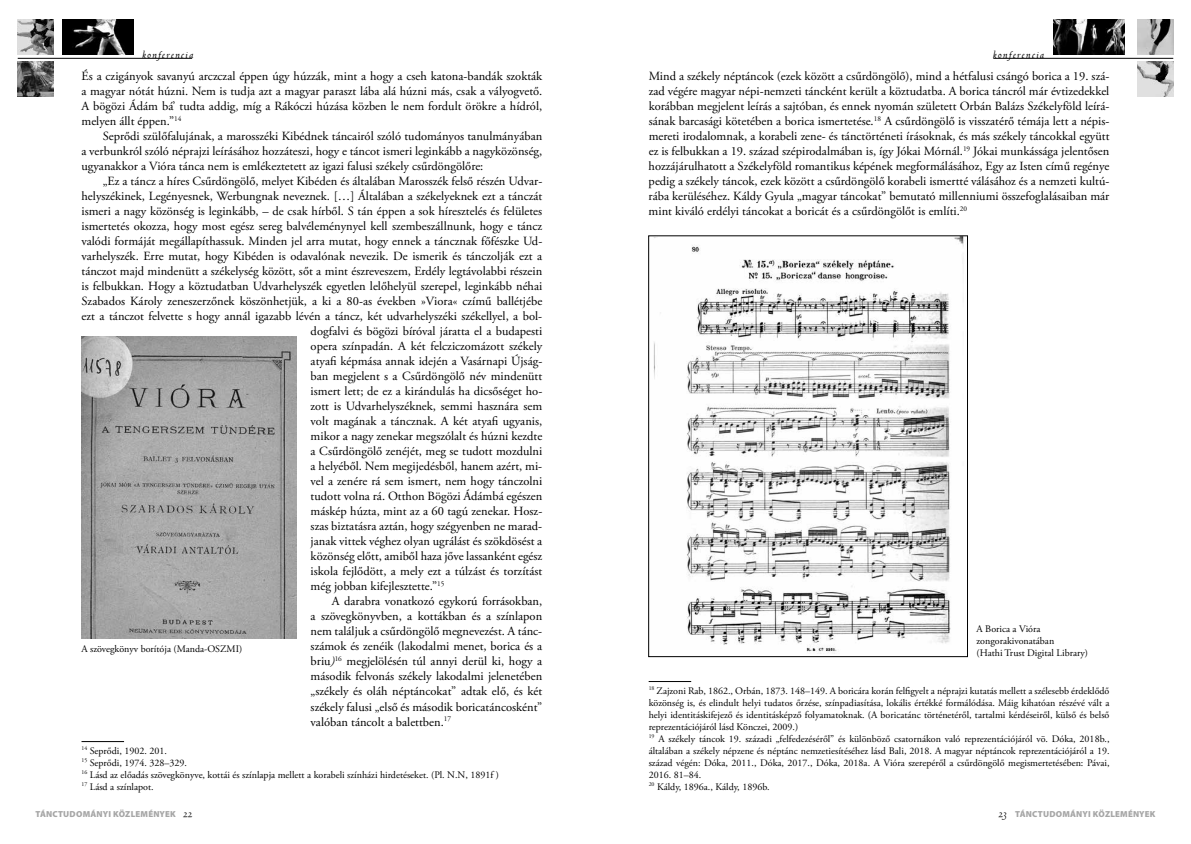
<style>
.page{position:relative;width:1191px;height:844px;background:#fff}
.page>*{position:absolute;margin:0;border:0;box-sizing:border-box;transform-origin:0 0}
.t1{font:12.5px/15px "Adobe Garamond Pro";color:#000;text-align:justify}
.t2{font:italic 11.25px "Venetian 301 Dm PFL";letter-spacing:.1em;color:#000}
.t3{font:10px/12px "Adobe Garamond Pro";color:#000}
.t4{font:900 8.75px "Myriad Pro";letter-spacing:.025em;color:#a6a6a6}
.s1{font-style:italic}
.s2{font-family:"Venetian 301 Dm PFL";font-weight:400;font-style:italic;font-size:11.25px;color:#000}
</style>
<div class="page">
<hr style="left:81px;top:741px;width:43px;height:1px;background:#000">
<hr style="left:648px;top:681px;width:43px;height:1px;background:#000">
<img style="left:81px;top:336px;width:215px;height:302px">
<img style="left:653px;top:237px;width:311px;height:417px">
<hr style="left:993px;top:58px;width:180px;height:1px;background:#000">
<img style="left:1053px;top:19px;width:71px;height:36px">
<img style="left:1137px;top:19px;width:36px;height:36px">
<img style="left:1137px;top:61px;width:36px;height:36px">
<hr style="left:18px;top:58px;width:174px;height:1px;background:#000">
<img style="left:18px;top:19px;width:35px;height:36px">
<img style="left:63px;top:19px;width:70px;height:36px">
<img style="left:18px;top:61px;width:35px;height:36px">
<p class="t2" style="left:142px;top:48px;width:53px">konferencia</p>
<p class="t2" style="left:993px;top:48px;width:53px">konferencia</p>
<p class="t1" style="left:81px;top:69px;width:462px">És a czigányok savanyú arczczal éppen úgy húzzák, mint a hogy a cseh katona-bandák szokták a magyar nótát húzni. Nem is tudja azt a magyar paraszt lába alá húzni más, csak a vályogvető.<br>A bögözi Ádám bá’ tudta addig, míg a Rákóczi húzása közben le nem fordult örökre a hídról, melyen állt éppen.”<sup>14</sup></p>
<p class="t1" style="left:81px;top:129px;width:462px;text-indent:21px">Seprődi szülőfalujának, a marosszéki Kibédnek táncairól szóló tudományos tanulmányában a verbunkról szóló néprajzi leírásához hozzáteszi, hogy e táncot ismeri leginkább a nagyközönség, ugyanakkor a Vióra tánca nem is emlékeztetett az igazi falusi székely csűrdöngölőre:</p>
<p class="t1" style="left:103px;top:174px;width:441px">„Ez a táncz a híres Csűrdöngölő, melyet Kibéden és általában Marosszék felső részén Udvar-</p>
<p class="t1" style="left:81px;top:189px;width:462px">helyszékinek, Legényesnek, Werbungnak neveznek. […] Általában a székelyeknek ezt a tánczát</p>
<p class="t1" style="left:81px;top:204px;width:462px">ismeri a nagy közönség is leginkább, – de csak hírből. S tán éppen a sok híresztelés és felületes</p>
<p class="t1" style="left:81px;top:219px;width:462px">ismertetés okozza, hogy most egész sereg balvéleménynyel kell szembeszállnunk, hogy e táncz</p>
<p class="t1" style="left:81px;top:234px;width:462px">valódi formáját megállapíthassuk. Minden jel arra mutat, hogy ennek a táncznak főfészke Ud-</p>
<p class="t1" style="left:81px;top:249px;width:462px">varhelyszék. Erre mutat, hogy Kibéden is odavalónak nevezik. De ismerik és tánczolják ezt a</p>
<p class="t1" style="left:81px;top:264px;width:462px">tánczot majd mindenütt a székelység között, sőt a mint észreveszem, Erdély legtávolabbi részein</p>
<p class="t1" style="left:81px;top:279px;width:462px">is felbukkan. Hogy a köztudatban Udvarhelyszék egyetlen lelőhelyül szerepel, leginkább néhai</p>
<p class="t1" style="left:81px;top:294px;width:462px">Szabados Károly zeneszerzőnek köszönhetjük, a ki a 80-as években »Viora« czímű ballétjébe</p>
<p class="t1" style="left:81px;top:309px;width:462px">ezt a tánczot felvette s hogy annál igazabb lévén a táncz, két udvarhelyszéki székellyel, a bol-</p>
<p class="t1" style="left:311px;top:324px;width:233px">dogfalvi és bögözi bíróval járatta el a budapesti</p>
<p class="t1" style="left:311px;top:339px;width:233px">opera színpadán. A két felcziczomázott székely</p>
<p class="t1" style="left:311px;top:354px;width:233px">atyafi képmása annak idején a Vasárnapi Újság-</p>
<p class="t1" style="left:311px;top:369px;width:233px">ban megjelent s a Csűrdöngölő név mindenütt</p>
<p class="t1" style="left:311px;top:384px;width:233px">ismert lett; de ez a kirándulás ha dicsőséget ho-</p>
<p class="t1" style="left:311px;top:399px;width:233px">zott is Udvarhelyszéknek, semmi hasznára sem</p>
<p class="t1" style="left:311px;top:414px;width:233px">volt magának a táncznak. A két atyafi ugyanis,</p>
<p class="t1" style="left:311px;top:429px;width:233px">mikor a nagy zenekar megszólalt és húzni kezdte</p>
<p class="t1" style="left:311px;top:444px;width:233px">a Csűrdöngölő zenéjét, meg se tudott mozdulni</p>
<p class="t1" style="left:311px;top:459px;width:233px">a helyéből. Nem megijedésből, hanem azért, mi-</p>
<p class="t1" style="left:311px;top:474px;width:233px">vel a zenére rá sem ismert, nem hogy tánczolni</p>
<p class="t1" style="left:311px;top:489px;width:233px">tudott volna rá. Otthon Bögözi Ádámbá egészen</p>
<p class="t1" style="left:311px;top:504px;width:233px">máskép húzta, mint az a 60 tagú zenekar. Hos -</p>
<p class="t1" style="left:311px;top:519px;width:233px">szas biztatásra aztán, hogy szégyenben ne marad-</p>
<p class="t1" style="left:311px;top:534px;width:233px">janak vittek véghez olyan ugrálást és szökdösést a</p>
<p class="t1" style="left:311px;top:549px;width:233px">közönség előtt, amiből haza jőve lassanként egész</p>
<p class="t1" style="left:311px;top:564px;width:233px">iskola fejlődött, a mely ezt a túlzást és torzítást</p>
<p class="t1" style="left:311px;top:579px;width:135px">még jobban kifejlesztette.”<sup>15</sup></p>
<p class="t1" style="left:332px;top:594px;width:212px">A darabra vonatkozó egykorú forrásokban,</p>
<p class="t1" style="left:311px;top:609px;width:233px">a szövegkönyvben, a kottákban és a színlapon</p>
<p class="t1" style="left:311px;top:624px;width:233px">nem találjuk a csűrdöngölő megnevezést. A tánc-</p>
<p class="t1" style="left:311px;top:639px;width:233px">számok és zenéik (lakodalmi menet, borica és a</p>
<p class="t1" style="left:311px;top:654px;width:233px">briu<span class="s1">)</span><sup>16</sup> megjelölésén túl annyi derül ki, hogy a</p>
<p class="t1" style="left:311px;top:669px;width:233px">második felvonás székely lakodalmi jelenetében</p>
<p class="t1" style="left:311px;top:684px;width:233px">„székely és oláh néptáncokat” adtak elő, és két</p>
<p class="t1" style="left:311px;top:699px;width:233px">székely falusi „első és második boricatáncosként”</p>
<p class="t1" style="left:311px;top:714px;width:142px">valóban táncolt a balettben.<sup>17</sup></p>
<p class="t3" style="left:81px;top:744px;width:419px"><sup>14</sup> Seprődi, 1902. 201.<br><sup>15</sup> Seprődi, 1974. 328–329.<br><sup>16</sup> Lásd az előadás szövegkönyve, kottái és színlapja mellett a korabeli színházi hirdetéseket. (Pl. N.N, 1891f )<br><sup>17</sup> Lásd a színlapot.</p>
<p class="t3" style="left:82px;top:642px;width:162px">A szövegkönyv borítója (Manda-OSZMI)</p>
<p class="t1" style="left:648px;top:69px;width:462px">Mind a székely néptáncok (ezek között a csűrdöngölő), mind a hétfalusi csángó borica a 19. szá&shy;zad végére magyar népi-nemzeti táncként került a köztudatba. A borica táncról már évtizedekkel korábban megjelent leírás a sajtóban, és ennek nyomán született Orbán Balázs Székelyföld leírá&shy;sának barcasági kötetében a borica ismertetése.<sup>18</sup> A csűrdöngölő is visszatérő témája lett a népis&shy;mereti irodalomnak, a korabeli zene- és tánctörténeti írásoknak, és más székely táncokkal együtt ez is felbukkan a 19. század szépirodalmában is, így Jókai Mórnál.<sup>19</sup> Jókai munkássága jelentősen hozzájárulhatott a Székelyföld romantikus képének megformálásához, Egy az Isten című regénye pedig a székely táncok, ezek között a csűrdöngölő korabeli ismertté válásához és a nemzeti kultú&shy;rába kerüléséhez. Káldy Gyula „magyar táncokat” bemutató millenniumi összefoglalásaiban már mint kiváló erdélyi táncokat a boricát és a csűrdöngölőt is említi.<sup>20</sup></p>
<p class="t3" style="left:976px;top:622px;width:113px">A Borica a Vióra zongorakivonatában<br>(Hathi Trust Digital Library)</p>
<p class="t3" style="left:648px;top:684px;width:462px"><sup>18</sup> Zajzoni Rab, 1862., Orbán, 1873. 148–149. A boricára korán felfigyelt a néprajzi kutatás mellett a szélesebb érdeklődő közönség is, és elindult helyi tudatos őrzése, színpadiasítása, lokális értékké formálódása. Máig kihatóan részévé vált a helyi identitáskifejező és identitásképző folyamatoknak. (A boricatánc történetéről, tartalmi kérdéseiről, külső és belső reprezentációjáról lásd Könczei, 2009.)<br><sup>19</sup> A székely táncok 19. századi „felfedezéséről” és különböző csatornákon való reprezentációjáról vö. Dóka, 2018b., általában a székely népzene és néptánc nemzetiesítéséhez lásd Bali, 2018. A magyar néptáncok reprezentációjáról a 19. század végén: Dóka, 2011., Dóka, 2017., Dóka, 2018a. A Vióra szerepéről a csűrdöngölő megismertetésében: Pávai, 2016. 81–84.<br><sup>20</sup> Káldy, 1896a., Káldy, 1896b.</p>
<p class="t4" style="left:35px;top:808px;width:159px">TÁNCTUDOMÁNYI KÖZLEMÉNYEK <span class="s2">22</span></p>
<p class="t4" style="left:998px;top:808px;width:158px"><span class="s2">23</span> TÁNCTUDOMÁNYI KÖZLEMÉNYEK</p>
</div>
